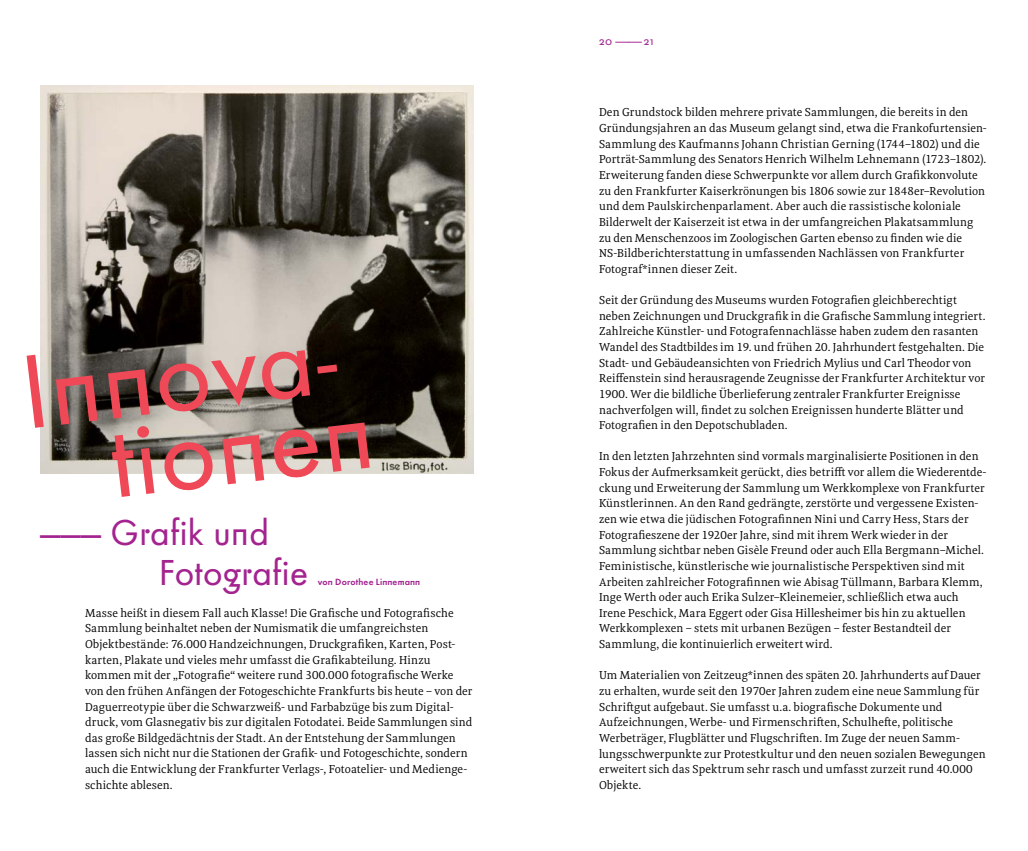
<style>
.page{position:relative;width:1028px;height:851px;background:#fff}
.page>*{position:absolute;margin:0;border:0;box-sizing:border-box;transform-origin:0 0}
.t1{font:108.75px/78.9px "Futura HMF Book Os F";color:#ef4957;text-align:right}
.t2{font:37.5px/39.1px "Futura HMF Book Os F";letter-spacing:-.005em;color:#a3238f}
.t3{font:12.5px "Futura HMF Book Os F";color:#a3238f}
.t4{font:11.88px/15.6px "Meret Pro";letter-spacing:.005em;color:#000}
.t5{font:9.38px "Futura HMF Demi Bold Os F";letter-spacing:.02em;color:#a3238f}
</style>
<div class="page">
<img style="left:41px;top:85px;width:432px;height:388px">
<h1 class="t1" style="left:16px;top:353px;width:347px;rotate:-7deg">Innova&shy;tionen</h1>
<h2 class="t2" style="left:158px;top:513px;width:152px;text-indent:-118px">——— Grafik und<br>Fotografie</h2>
<p class="t5" style="left:318px;top:575px;width:104px">von Dorothee Linnemann</p>
<p class="t4" style="left:85px;top:604px;width:389px">Masse heißt in diesem Fall auch Klasse! Die Grafische und Fotografische Sammlung beinhaltet neben der Numismatik die umfangreichsten Objektbestände: 76.000 Handzeichnungen, Druckgrafiken, Karten, Post&shy;karten, Plakate und vieles mehr umfasst die Grafikabteilung. Hinzu kommen mit der „Fotografie“ weitere rund 300.000 fotografische Werke von den frühen Anfängen der Fotogeschichte Frankfurts bis heute – von der Daguerreotypie über die Schwarzweiß- und Farbabzüge bis zum Digital&shy;druck, vom Glasnegativ bis zur digitalen Fotodatei. Beide Sammlungen sind das große Bildgedächtnis der Stadt. An der Entstehung der Sammlungen lassen sich nicht nur die Stationen der Grafik- und Fotogeschichte, sondern auch die Entwicklung der Frankfurter Verlags-, Fotoatelier- und Medienge&shy;schichte ablesen.</p>
<p class="t3" style="left:599px;top:33px;width:56px">20 ———— 21</p>
<p class="t4" style="left:599px;top:104px;width:389px">Den Grundstock bilden mehrere private Sammlungen, die bereits in den Gründungsjahren an das Museum gelangt sind, etwa die Frankofurtensien-Sammlung des Kaufmanns Johann Christian Gerning (1744–1802) und die Porträt-Sammlung des Senators Henrich Wilhelm Lehnemann (1723–1802).<br>Erweiterung fanden diese Schwerpunkte vor allem durch Grafikkonvolute zu den Frankfurter Kaiserkrönungen bis 1806 sowie zur 1848er–Revolution und dem Paulskirchenparlament. Aber auch die rassistische koloniale Bilderwelt der Kaiserzeit ist etwa in der umfangreichen Plakatsammlung zu den Menschenzoos im Zoologischen Garten ebenso zu finden wie die NS-Bildberichterstattung in umfassenden Nachlässen von Frankfurter Fotograf*innen dieser Zeit.</p>
<p class="t4" style="left:599px;top:292px;width:388px">Seit der Gründung des Museums wurden Fotografien gleichberechtigt neben Zeichnungen und Druckgrafik in die Grafische Sammlung integriert.<br>Zahlreiche Künstler- und Fotografennachlässe haben zudem den rasanten Wandel des Stadtbildes im 19. und frühen 20. Jahrhundert festgehalten. Die Stadt- und Gebäudeansichten von Friedrich Mylius und Carl Theodor von Reiffenstein sind herausragende Zeugnisse der Frankfurter Architektur vor 1900. Wer die bildliche Überlieferung zentraler Frankfurter Ereignisse nachverfolgen will, findet zu solchen Ereignissen hunderte Blätter und Fotografien in den Depotschubladen.</p>
<p class="t4" style="left:599px;top:448px;width:389px">In den letzten Jahrzehnten sind vormals marginalisierte Positionen in den Fokus der Aufmerksamkeit gerückt, dies betrifft vor allem die Wiederentde&shy;ckung und Erweiterung der Sammlung um Werkkomplexe von Frankfurter Künstlerinnen. An den Rand gedrängte, zerstörte und vergessene Existen&shy;zen wie etwa die jüdischen Fotografinnen Nini und Carry Hess, Stars der Fotografieszene der 1920er Jahre, sind mit ihrem Werk wieder in der Sammlung sichtbar neben Gisèle Freund oder auch Ella Bergmann–Michel.<br>Feministische, künstlerische wie journalistische Perspektiven sind mit Arbeiten zahlreicher Fotografinnen wie Abisag Tüllmann, Barbara Klemm, Inge Werth oder auch Erika Sulzer–Kleinemeier, schließlich etwa auch Irene Peschick, Mara Eggert oder Gisa Hillesheimer bis hin zu aktuellen Werkkomplexen – stets mit urbanen Bezügen – fester Bestandteil der Sammlung, die kontinuierlich erweitert wird.</p>
<p class="t4" style="left:599px;top:667px;width:388px">Um Materialien von Zeitzeug*innen des späten 20. Jahrhunderts auf Dauer zu erhalten, wurde seit den 1970er Jahren zudem eine neue Sammlung für Schriftgut aufgebaut. Sie umfasst u.a. biografische Dokumente und Aufzeichnungen, Werbe- und Firmenschriften, Schulhefte, politische Werbeträger, Flugblätter und Flugschriften. Im Zuge der neuen Samm&shy;lungsschwerpunkte zur Protestkultur und den neuen sozialen Bewegungen erweitert sich das Spektrum sehr rasch und umfasst zurzeit rund 40.000<br>Objekte.</p>
</div>
